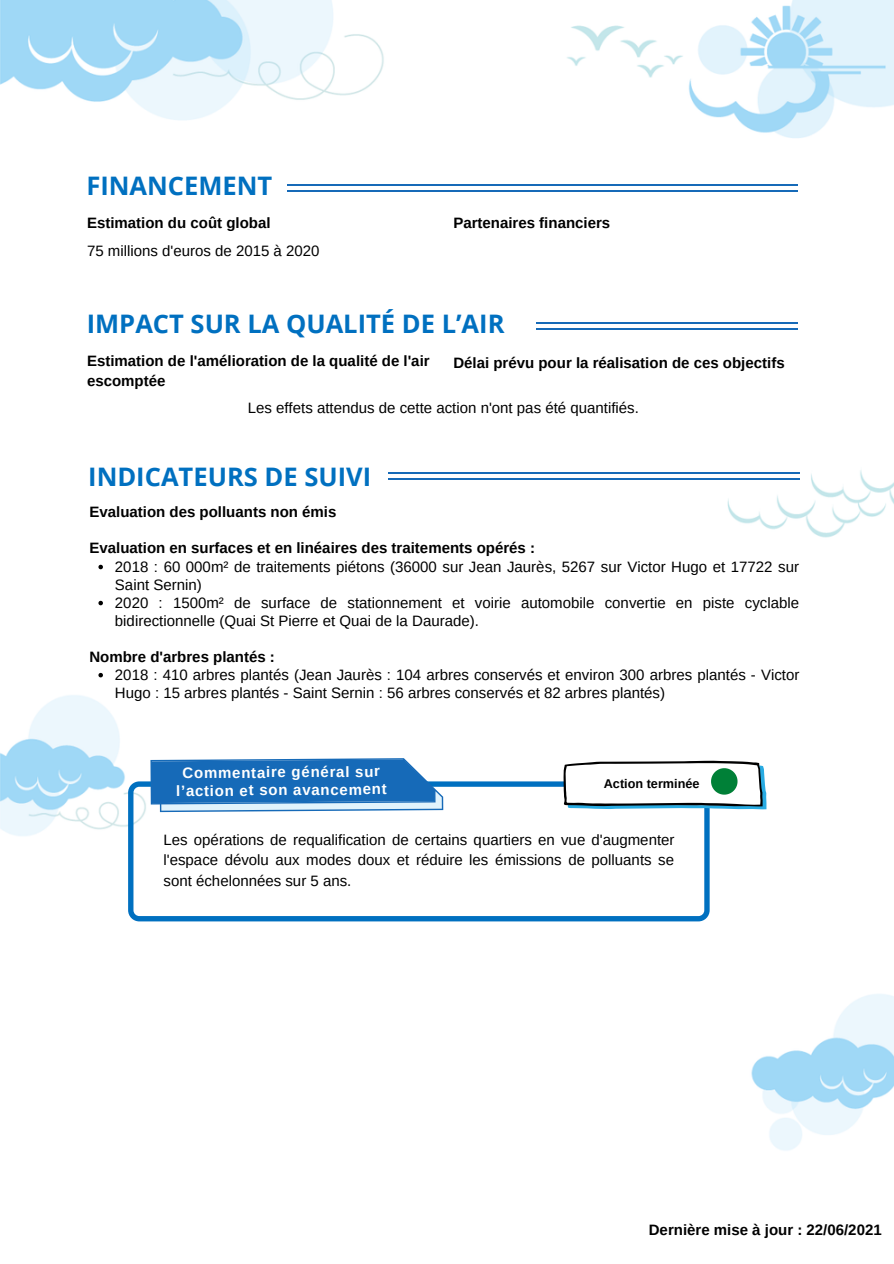
<style>
.page{position:relative;width:894px;height:1264px;background:#fff}
.page>*{position:absolute;margin:0;border:0;box-sizing:border-box;transform-origin:0 0}
.t1{font:700 25.5px "Open Sans";color:#0070c0}
.t2{font:15px/18px "Arimo";color:#000}
.t3{font:700 15px/20.2px "Arimo";color:#000}
.t4{font:700 15px/17.9px "Arimo";color:#fff;text-align:center}
.t5{font:700 12.6px "Arimo";color:#000}
</style>
<div class="page">
<img style="left:0;top:0;width:893px;height:1151px">
<hr style="left:223px;top:184px;width:574px;height:2px;background:#166ab8">
<hr style="left:223px;top:190px;width:574px;height:2px;background:#166ab8">
<div style="left:83px;top:163px;width:204px;height:50px;background:#fff"></div>
<hr style="left:223px;top:323px;width:574px;height:1px;background:#166ab8">
<hr style="left:223px;top:329px;width:574px;height:1px;background:#166ab8">
<div style="left:79px;top:301px;width:456px;height:50px;background:#fff"></div>
<hr style="left:225px;top:472px;width:574px;height:1px;background:#166ab8">
<hr style="left:225px;top:478px;width:574px;height:1px;background:#166ab8">
<svg style="left:98px;top:564px;width:5px;height:5px"></svg>
<svg style="left:98px;top:601px;width:5px;height:4px"></svg>
<svg style="left:98px;top:673px;width:5px;height:4px"></svg>
<div style="left:83px;top:454px;width:304px;height:50px;background:#fff"></div>
<svg style="left:128px;top:781px;width:581px;height:140px"></svg>
<svg style="left:150px;top:758px;width:293px;height:54px;background:#4186c6"></svg>
<svg style="left:563px;top:760px;width:203px;height:49px"></svg>
<p class="t1" style="left:86px;top:168px;width:187px">FINANCEMENT</p>
<p class="t3" style="left:87px;top:212px;width:185px">Estimation du coût global</p>
<p class="t3" style="left:453px;top:212px;width:158px">Partenaires financiers</p>
<p class="t2" style="left:87px;top:242px;width:234px">75 millions d'euros de 2015 à 2020</p>
<p class="t1" style="left:87px;top:306px;width:419px">IMPACT SUR LA QUALITÉ DE L’AIR</p>
<p class="t3" style="left:87px;top:350px;width:344px">Estimation de l'amélioration de la qualité de l'air escomptée</p>
<p class="t3" style="left:453px;top:352px;width:333px">Délai prévu pour la réalisation de ces objectifs</p>
<p class="t2" style="left:248px;top:399px;width:392px">Les effets attendus de cette action n'ont pas été quantifiés.</p>
<p class="t1" style="left:88px;top:459px;width:284px">INDICATEURS DE SUIVI</p>
<p class="t3" style="left:89px;top:502px;width:248px">Evaluation des polluants non émis</p>
<p class="t3" style="left:89px;top:538px;width:447px">Evaluation en surfaces et en linéaires des traitements opérés :</p>
<p class="t2" style="left:115px;top:557px;width:685px">2018 : 60 000m² de traitements piétons (36000 sur Jean Jaurès, 5267 sur Victor Hugo et 17722 sur<br>Saint Sernin)</p>
<p class="t2" style="left:115px;top:593px;width:685px">2020 : 1500m² de surface de stationnement et voirie automobile convertie en piste cyclable bidirectionnelle (Quai St Pierre et Quai de la Daurade).</p>
<p class="t2" style="left:115px;top:665px;width:685px">2018 : 410 arbres plantés (Jean Jaurès : 104 arbres conservés et environ 300 arbres plantés - Victor<br>Hugo : 15 arbres plantés - Saint Sernin : 56 arbres conservés et 82 arbres plantés)</p>
<p class="t3" style="left:89px;top:646px;width:187px">Nombre d'arbres plantés :</p>
<p class="t4" style="left:175px;top:765px;width:212px;rotate:-1deg">Commentaire général sur l’action et son avancement</p>
<p class="t5" style="left:603px;top:776px;width:97px">Action terminée</p>
<p class="t2" style="left:163px;top:829px;width:512px;line-height:20.2px;text-align:justify">Les opérations de requalification de certains quartiers en vue d'augmenter l'espace dévolu aux modes doux et réduire les émissions de polluants se sont échelonnées sur 5 ans.</p>
<p class="t3" style="left:648px;top:1219px;width:234px">Dernière mise à jour : 22/06/2021</p>
</div>
